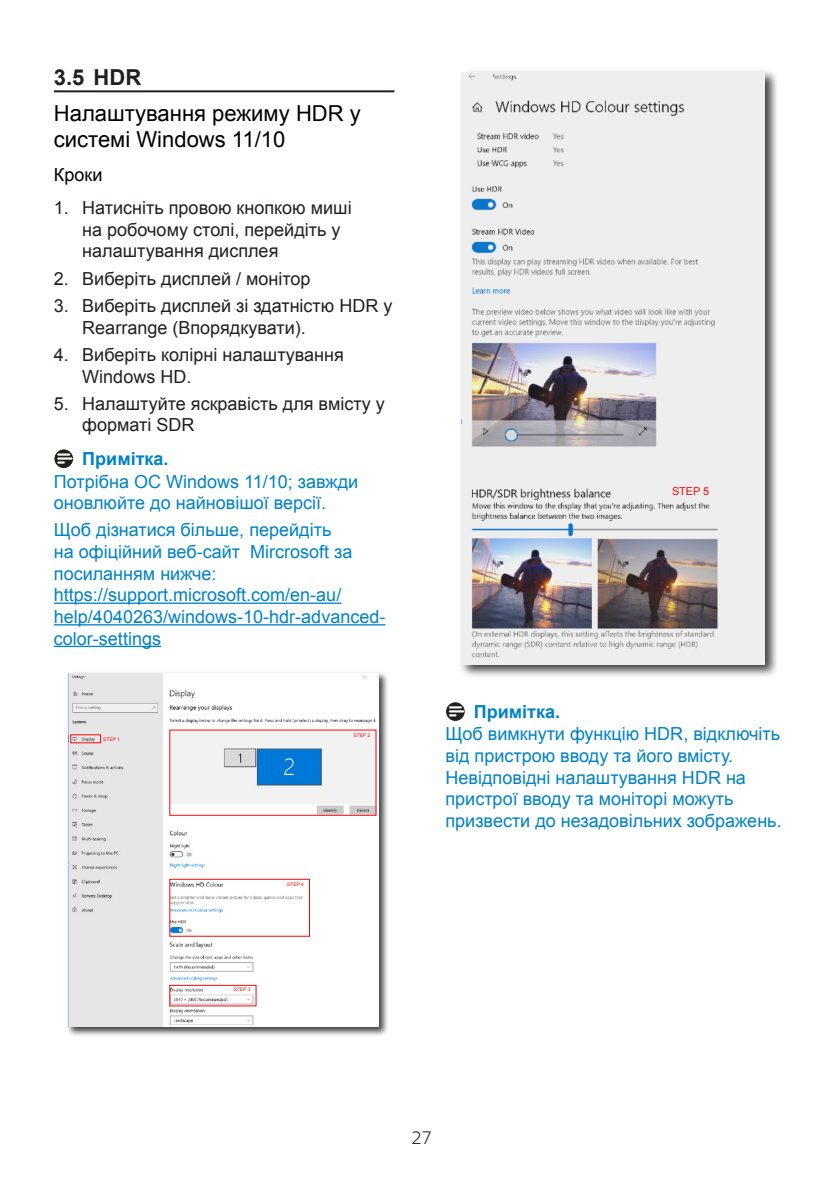
<style>
.page{position:relative;width:840px;height:1191px;background:#fff}
.page>*{position:absolute;margin:0;border:0;box-sizing:border-box;transform-origin:0 0}
.chapter-paragraph{font:22px/26.4px "Arial";color:#000}
.t1{font:700 22px "Arial";color:#231f20}
.Note_body{font:18px/21.6px "Arial";color:#0082c5}
.t2{font:18px/21.6px "Arial";color:#231f20}
.Heading_4_Blue{font:700 18px "Arial";color:#0082c5}
.chapter-paragraph-2{font:18px "Arial";color:#000}
.t3{font:300 18px "Centrale Sans";color:#231f20}
.t4{font:10.8px "Arial";color:#f20a0a}
.t5{font:5px "Arial";color:#f20a0a}
</style>
<div class="page">
<hr style="left:54px;top:90px;width:340px;height:2px;background:#231f20">
<hr style="left:54px;top:602px;width:287px;height:2px;background:#0082c5">
<hr style="left:54px;top:624px;width:331px;height:1px;background:#0082c5">
<hr style="left:54px;top:646px;width:107px;height:1px;background:#0082c5">
<svg style="left:54px;top:449px;width:20px;height:19px"></svg>
<div style="left:54px;top:449px;width:20px;height:19px;border:1px solid #fff;border-radius:50%"></div>
<svg style="left:58px;top:453px;width:13px;height:10px"></svg>
<img style="left:67px;top:672px;width:320px;height:364px">
<img style="left:69px;top:673px;width:309px;height:353px">
<div style="left:169px;top:985px;width:87px;height:21px;border:1px solid #f20a0a"></div>
<div style="left:169px;top:879px;width:140px;height:57px;border:1px solid #f20a0a"></div>
<img style="left:461px;top:71px;width:314px;height:605px">
<img style="left:461px;top:73px;width:303px;height:591px">
<svg style="left:445px;top:702px;width:20px;height:19px"></svg>
<div style="left:445px;top:701px;width:20px;height:20px;border:1px solid #fff;border-radius:50%"></div>
<svg style="left:449px;top:706px;width:14px;height:10px"></svg>
<p class="t1" style="left:54px;top:62px;width:89px">3.5 HDR</p>
<p class="chapter-paragraph" style="left:54px;top:100px;width:308px">Налаштування режиму HDR у системі Windows 11/10</p>
<p class="chapter-paragraph-2" style="left:54px;top:163px;width:50px">Кроки</p>
<p class="t2" style="left:82px;top:197px;width:271px;text-indent:-28px">1. Натисніть провою кнопкою миші на робочому столі, перейдіть у налаштування дисплея</p>
<p class="t2" style="left:54px;top:268px;width:258px">2. Виберіть дисплей / монітор</p>
<p class="t2" style="left:82px;top:295px;width:311px;text-indent:-28px">3. Виберіть дисплей зі здатністю HDR у<br>Rearrange (Впорядкувати).</p>
<p class="t2" style="left:82px;top:344px;width:263px;text-indent:-28px">4. Виберіть колірні налаштування<br>Windows HD.</p>
<p class="t2" style="left:82px;top:393px;width:304px;text-indent:-28px">5. Налаштуйте яскравість для вмісту у форматі SDR</p>
<p class="Heading_4_Blue" style="left:82px;top:447px;width:88px">Примітка.</p>
<p class="Note_body" style="left:54px;top:470px;width:306px">Потрібна ОС Windows 11/10; завжди оновлюйте до найновішої версії.</p>
<p class="Note_body" style="left:54px;top:519px;width:333px">Щоб дізнатися більше, перейдіть<br>на офіційний веб-сайт Mircrosoft за посиланням нижче: https://support.microsoft.com/en-au/ help/4040263/windows-10-hdr-advanced&shy;color-settings</p>
<p class="t5" style="left:103px;top:735px;width:18px">STEP 1</p>
<p class="t5" style="left:353px;top:731px;width:18px">STEP 2</p>
<p class="t5" style="left:287px;top:880px;width:18px">STEP 4</p>
<p class="t5" style="left:233px;top:986px;width:18px">STEP 3</p>
<p class="t4" style="left:671px;top:484px;width:39px">STEP 5</p>
<p class="Heading_4_Blue" style="left:473px;top:699px;width:88px">Примітка.</p>
<p class="Note_body" style="left:445px;top:723px;width:337px">Щоб вимкнути функцію HDR, відключіть від пристрою вводу та його вмісту.<br>Невідповідні налаштування HDR на пристрої вводу та моніторі можуть призвести до незадовільних зображень.</p>
<p class="t3" style="left:411px;top:1127px;width:21px">27</p>
</div>
